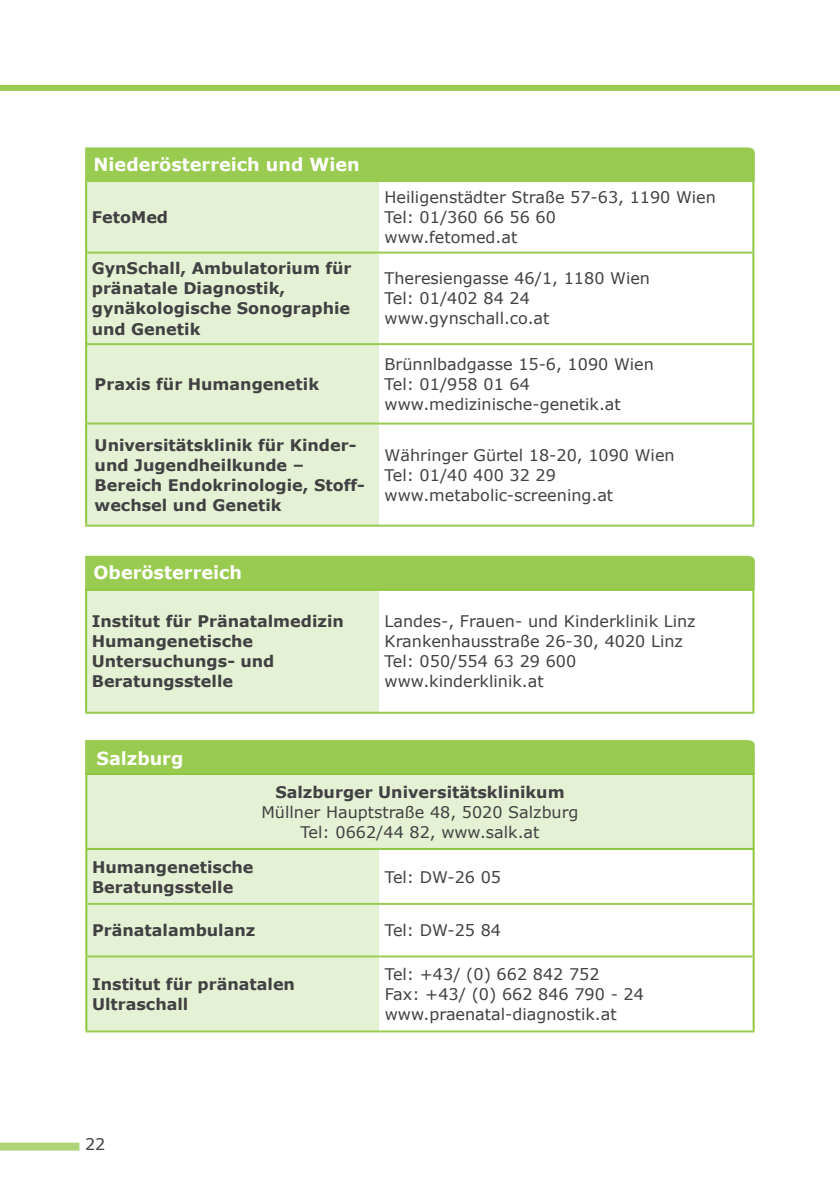
<style>
.page{position:relative;width:840px;height:1191px;background:#fff}
.page>*{position:absolute;margin:0;border:0;box-sizing:border-box;transform-origin:0 0}
.t1{font:700 18px "Verdana";color:#fff}
.t2{font:16px/20px "Verdana";color:#414042}
.t3{font:700 16px/20px "Verdana";color:#414042}
</style>
<div class="page">
<div style="left:0;top:85px;width:839px;height:6px;background:#98cb4f"></div>
<div style="left:85px;top:147px;width:669px;height:33px;background:#98cb4f"></div>
<div style="left:87px;top:182px;width:292px;height:342px;background:#e5f1d4"></div>
<hr style="left:85px;top:182px;width:2px;height:71px;background:#8dc63f">
<hr style="left:752px;top:182px;width:2px;height:71px;background:#8dc63f">
<hr style="left:85px;top:253px;width:2px;height:91px;background:#8dc63f">
<hr style="left:752px;top:253px;width:2px;height:91px;background:#8dc63f">
<hr style="left:85px;top:344px;width:2px;height:79px;background:#8dc63f">
<hr style="left:752px;top:344px;width:2px;height:79px;background:#8dc63f">
<hr style="left:85px;top:423px;width:2px;height:101px;background:#8dc63f">
<hr style="left:752px;top:423px;width:2px;height:101px;background:#8dc63f">
<hr style="left:85px;top:180px;width:294px;height:2px;background:#98cb4f">
<hr style="left:379px;top:180px;width:375px;height:2px;background:#98cb4f">
<hr style="left:87px;top:252px;width:292px;height:2px;background:#98cb4f">
<hr style="left:379px;top:252px;width:373px;height:2px;background:#98cb4f">
<hr style="left:87px;top:343px;width:292px;height:2px;background:#98cb4f">
<hr style="left:379px;top:343px;width:373px;height:2px;background:#98cb4f">
<hr style="left:87px;top:422px;width:292px;height:2px;background:#98cb4f">
<hr style="left:379px;top:422px;width:373px;height:2px;background:#98cb4f">
<hr style="left:85px;top:524px;width:294px;height:2px;background:#98cb4f">
<hr style="left:379px;top:524px;width:375px;height:2px;background:#98cb4f">
<div style="left:85px;top:556px;width:669px;height:33px;background:#98cb4f"></div>
<div style="left:86px;top:590px;width:293px;height:122px;background:#e5f1d4"></div>
<hr style="left:85px;top:589px;width:294px;height:2px;background:#8dc63f">
<hr style="left:85px;top:591px;width:2px;height:120px;background:#8dc63f">
<hr style="left:379px;top:589px;width:375px;height:2px;background:#8dc63f">
<hr style="left:752px;top:591px;width:2px;height:120px;background:#8dc63f">
<hr style="left:85px;top:711px;width:294px;height:2px;background:#98cb4f">
<hr style="left:379px;top:711px;width:375px;height:2px;background:#98cb4f">
<div style="left:85px;top:740px;width:669px;height:33px;background:#98cb4f"></div>
<svg style="left:87px;top:775px;width:665px;height:255px;fill:#e5f1d4"></svg>
<hr style="left:85px;top:773px;width:294px;height:2px;background:#8dc63f">
<hr style="left:85px;top:775px;width:2px;height:73px;background:#8dc63f">
<hr style="left:379px;top:773px;width:375px;height:2px;background:#8dc63f">
<hr style="left:752px;top:775px;width:2px;height:73px;background:#8dc63f">
<hr style="left:85px;top:848px;width:294px;height:2px;background:#8dc63f">
<hr style="left:85px;top:850px;width:2px;height:54px;background:#8dc63f">
<hr style="left:379px;top:848px;width:375px;height:2px;background:#8dc63f">
<hr style="left:752px;top:850px;width:2px;height:54px;background:#8dc63f">
<hr style="left:85px;top:904px;width:2px;height:52px;background:#8dc63f">
<hr style="left:752px;top:904px;width:2px;height:52px;background:#8dc63f">
<hr style="left:85px;top:956px;width:2px;height:74px;background:#8dc63f">
<hr style="left:752px;top:956px;width:2px;height:74px;background:#8dc63f">
<hr style="left:87px;top:903px;width:292px;height:2px;background:#98cb4f">
<hr style="left:379px;top:903px;width:373px;height:2px;background:#98cb4f">
<hr style="left:87px;top:955px;width:292px;height:2px;background:#98cb4f">
<hr style="left:379px;top:955px;width:373px;height:2px;background:#98cb4f">
<hr style="left:85px;top:1030px;width:294px;height:2px;background:#98cb4f">
<hr style="left:379px;top:1030px;width:375px;height:2px;background:#98cb4f">
<div style="left:0;top:1142px;width:75px;height:8px;background:#aed477"></div>
<p class="t1" style="left:94px;top:153px;width:267px">Niederösterreich und Wien</p>
<p class="t3" style="left:92px;top:207px;width:78px">FetoMed</p>
<p class="t2" style="left:384px;top:187px;width:332px">Heiligenstädter Straße 57-63, 1190 Wien<br>Tel: 01/360 66 56 60<br>www.fetomed.at</p>
<p class="t3" style="left:92px;top:259px;width:261px">GynSchall, Ambulatorium für pränatale Diagnostik, gynäkologische Sonographie und Genetik</p>
<p class="t2" style="left:384px;top:268px;width:267px">Theresiengasse 46/1, 1180 Wien<br>Tel: 01/402 84 24 www.gynschall.co.at</p>
<p class="t3" style="left:95px;top:374px;width:226px">Praxis für Humangenetik</p>
<p class="t2" style="left:384px;top:354px;width:271px">Brünnlbadgasse 15-6, 1090 Wien<br>Tel: 01/958 01 64 www.medizinische-genetik.at</p>
<p class="t3" style="left:95px;top:435px;width:271px">Universitätsklinik für Kinder&shy;und Jugendheilkunde –<br>Bereich Endokrinologie, Stoff&shy;wechsel und Genetik</p>
<p class="t2" style="left:384px;top:445px;width:291px">Währinger Gürtel 18-20, 1090 Wien<br>Tel: 01/40 400 32 29 www.metabolic-screening.at</p>
<p class="t1" style="left:94px;top:561px;width:150px">Oberösterreich</p>
<p class="t3" style="left:92px;top:612px;width:253px">Institut für Pränatalmedizin<br>Humangenetische<br>Untersuchungs- und<br>Beratungsstelle</p>
<p class="t2" style="left:384px;top:611px;width:312px">Landes-, Frauen- und Kinderklinik Linz<br>Krankenhausstraße 26-30, 4020 Linz<br>Tel: 050/554 63 29 600 www.kinderklinik.at</p>
<p class="t1" style="left:96px;top:747px;width:88px">Salzburg</p>
<p class="t3" style="left:275px;top:782px;width:290px">Salzburger Universitätsklinikum</p>
<p class="t2" style="left:261px;top:801px;width:318px;text-align:center">Müllner Hauptstraße 48, 5020 Salzburg<br>Tel: 0662/44 82, www.salk.at</p>
<p class="t3" style="left:92px;top:857px;width:163px">Humangenetische<br>Beratungsstelle</p>
<p class="t2" style="left:384px;top:866px;width:118px">Tel: DW-26 05</p>
<p class="t3" style="left:92px;top:920px;width:165px">Pränatalambulanz</p>
<p class="t2" style="left:384px;top:920px;width:118px">Tel: DW-25 84</p>
<p class="t3" style="left:92px;top:974px;width:204px">Institut für pränatalen<br>Ultraschall</p>
<p class="t2" style="left:384px;top:964px;width:260px">Tel: +43/ (0) 662 842 752<br>Fax: +43/ (0) 662 846 790 - 24 www.praenatal-diagnostik.at</p>
<p class="t2" style="left:85px;top:1134px;width:22px">22</p>
</div>
